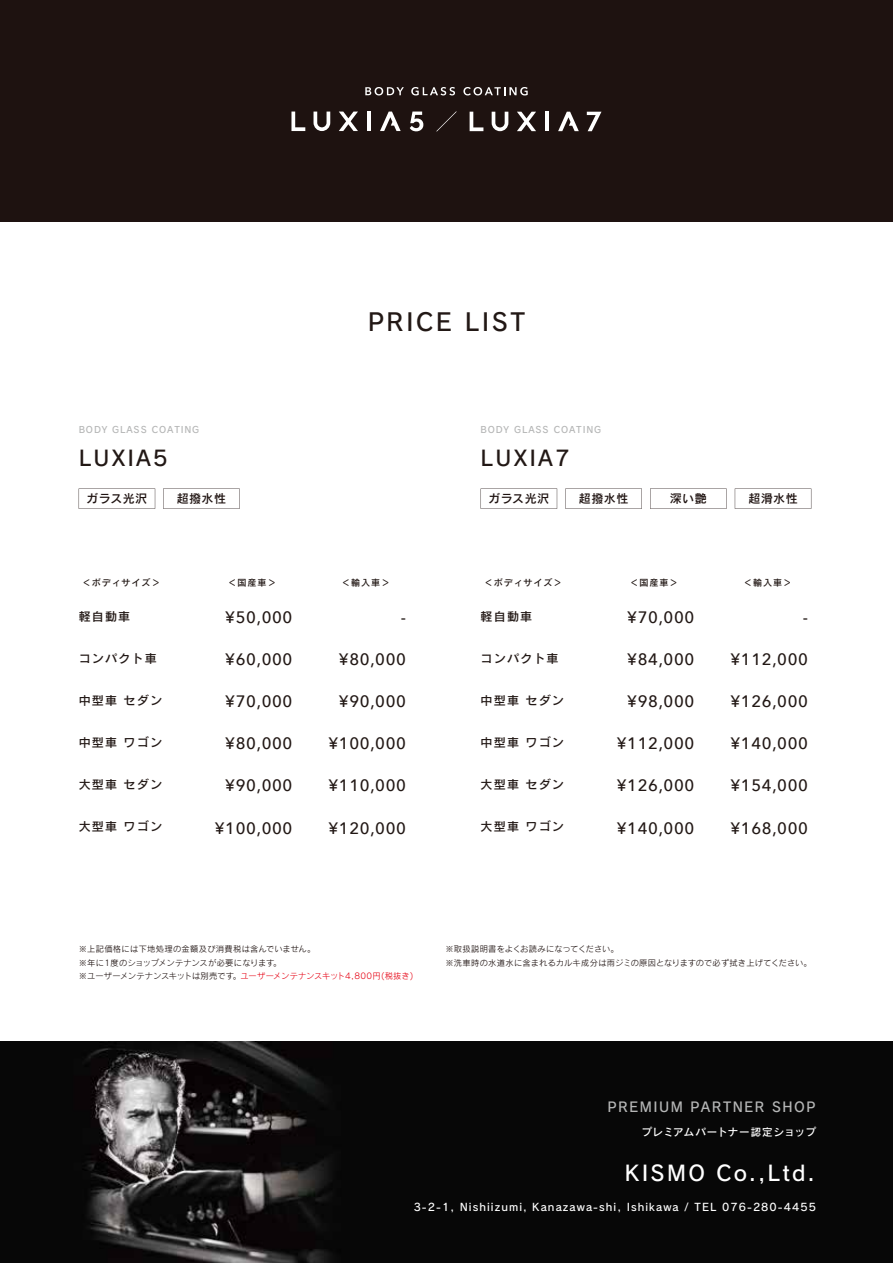
<style>
.page{position:relative;width:893px;height:1263px;background:#fff}
.page>*{position:absolute;margin:0;border:0;box-sizing:border-box;transform-origin:0 0}
.t1{font:24px "Rodin Pro DB";letter-spacing:.1em;color:#221815}
.t2{font:21px "Rodin Pro DB";letter-spacing:.1em;color:#fff}
.t3{font:21px "Rodin Pro DB";letter-spacing:.1em;color:#221815}
.t4{font:500 16.5px "Avenir Next";letter-spacing:.04em;color:#221815}
.t5{font:13.5px "Rodin Pro DB";letter-spacing:-.18em;color:#b5b6b6}
.t6{font:12px "Rodin Pro DB";letter-spacing:.1em;color:#221815}
.t7{font:12px "Rodin Pro DB";letter-spacing:.04em;color:#1e1210}
.t8{font:10.5px "Rodin Pro DB";letter-spacing:.1em;color:#fff}
.t9{font:10.5px "Rodin Pro DB";letter-spacing:.04em;color:#fff}
.t10{font:9px "Rodin Pro DB";letter-spacing:.1em;color:#221815}
.t11{font:9px "Rodin Pro DB";letter-spacing:.1em;color:#b5b6b6}
.t12{font:8.25px/13.5px "Rodin Pro M";letter-spacing:.02em;color:#1e1210}
.s1{color:#e60012}
</style>
<div class="page">
<div style="left:0;top:0;width:893px;height:221px;background:#1e1210"></div>
<img style="left:0;top:1042px;width:893px;height:221px">
<svg style="left:79px;top:488px;width:76px;height:21px"></svg>
<svg style="left:163px;top:488px;width:77px;height:21px"></svg>
<svg style="left:481px;top:488px;width:76px;height:21px"></svg>
<svg style="left:565px;top:488px;width:77px;height:21px"></svg>
<svg style="left:650px;top:488px;width:77px;height:21px"></svg>
<svg style="left:735px;top:488px;width:76px;height:21px"></svg>
<svg style="left:365px;top:87px;width:39px;height:8px"></svg>
<svg style="left:411px;top:87px;width:44px;height:8px"></svg>
<svg style="left:463px;top:87px;width:65px;height:8px"></svg>
<svg style="left:313px;top:112px;width:17px;height:19px"></svg>
<hr style="left:367px;top:112px;width:4px;height:19px;background:#fff">
<svg style="left:291px;top:112px;width:14px;height:19px"></svg>
<svg style="left:380px;top:112px;width:21px;height:19px"></svg>
<svg style="left:339px;top:112px;width:19px;height:19px"></svg>
<svg style="left:410px;top:112px;width:13px;height:19px"></svg>
<svg style="left:492px;top:112px;width:16px;height:19px"></svg>
<hr style="left:545px;top:112px;width:4px;height:19px;background:#fff">
<svg style="left:470px;top:112px;width:13px;height:19px"></svg>
<svg style="left:558px;top:112px;width:21px;height:19px"></svg>
<svg style="left:517px;top:112px;width:19px;height:19px"></svg>
<svg style="left:587px;top:112px;width:14px;height:19px"></svg>
<svg style="left:436px;top:111px;width:21px;height:21px"></svg>
<p class="t11" style="left:79px;top:423px;width:122px">BODY GLASS COATING</p>
<p class="t3" style="left:79px;top:444px;width:90px">LUXIA5</p>
<h1 class="t1" style="left:368px;top:306px;width:159px">PRICE LIST</h1>
<p class="t11" style="left:481px;top:423px;width:122px">BODY GLASS COATING</p>
<p class="t3" style="left:481px;top:444px;width:90px">LUXIA7</p>
<p class="t7" style="left:86px;top:491px;width:63px">ガラス光沢</p>
<p class="t7" style="left:177px;top:491px;width:51px">超撥水性</p>
<p class="t7" style="left:488px;top:491px;width:63px">ガラス光沢</p>
<p class="t7" style="left:579px;top:491px;width:51px">超撥水性</p>
<p class="t7" style="left:670px;top:491px;width:38px">深い艶</p>
<p class="t7" style="left:748px;top:491px;width:51px">超滑水性</p>
<p class="t10" style="left:82px;top:577px;width:80px">＜ボディサイズ＞</p>
<p class="t10" style="left:228px;top:577px;width:50px">＜国産車＞</p>
<p class="t10" style="left:341px;top:577px;width:50px">＜輸入車＞</p>
<p class="t6" style="left:79px;top:609px;width:53px">軽自動車</p>
<p class="t4" style="left:225px;top:603px;width:69px">¥50,000</p>
<p class="t4" style="left:401px;top:603px;width:7px">-</p>
<p class="t6" style="left:79px;top:651px;width:79px">コンパクト車</p>
<p class="t4" style="left:225px;top:645px;width:69px">¥60,000</p>
<p class="t4" style="left:339px;top:645px;width:69px">¥80,000</p>
<p class="t6" style="left:79px;top:693px;width:85px">中型車 セダン</p>
<p class="t4" style="left:225px;top:687px;width:69px">¥70,000</p>
<p class="t4" style="left:339px;top:687px;width:69px">¥90,000</p>
<p class="t6" style="left:79px;top:735px;width:85px">中型車 ワゴン</p>
<p class="t4" style="left:225px;top:730px;width:69px">¥80,000</p>
<p class="t4" style="left:328px;top:730px;width:79px">¥100,000</p>
<p class="t6" style="left:79px;top:777px;width:85px">大型車 セダン</p>
<p class="t4" style="left:225px;top:772px;width:69px">¥90,000</p>
<p class="t4" style="left:328px;top:772px;width:79px">¥110,000</p>
<p class="t6" style="left:79px;top:819px;width:85px">大型車 ワゴン</p>
<p class="t4" style="left:215px;top:814px;width:79px">¥100,000</p>
<p class="t4" style="left:328px;top:814px;width:79px">¥120,000</p>
<p class="t10" style="left:484px;top:577px;width:80px">＜ボディサイズ＞</p>
<p class="t10" style="left:630px;top:577px;width:50px">＜国産車＞</p>
<p class="t10" style="left:743px;top:577px;width:50px">＜輸入車＞</p>
<p class="t6" style="left:481px;top:609px;width:53px">軽自動車</p>
<p class="t4" style="left:627px;top:603px;width:69px">¥70,000</p>
<p class="t4" style="left:803px;top:603px;width:7px">-</p>
<p class="t6" style="left:481px;top:651px;width:79px">コンパクト車</p>
<p class="t4" style="left:627px;top:645px;width:69px">¥84,000</p>
<p class="t4" style="left:730px;top:645px;width:79px">¥112,000</p>
<p class="t6" style="left:481px;top:693px;width:85px">中型車 セダン</p>
<p class="t4" style="left:627px;top:687px;width:69px">¥98,000</p>
<p class="t4" style="left:730px;top:687px;width:79px">¥126,000</p>
<p class="t6" style="left:481px;top:735px;width:85px">中型車 ワゴン</p>
<p class="t4" style="left:617px;top:730px;width:79px">¥112,000</p>
<p class="t4" style="left:730px;top:730px;width:79px">¥140,000</p>
<p class="t6" style="left:481px;top:777px;width:85px">大型車 セダン</p>
<p class="t4" style="left:617px;top:772px;width:79px">¥126,000</p>
<p class="t4" style="left:730px;top:772px;width:79px">¥154,000</p>
<p class="t6" style="left:481px;top:819px;width:85px">大型車 ワゴン</p>
<p class="t4" style="left:617px;top:814px;width:79px">¥140,000</p>
<p class="t4" style="left:730px;top:814px;width:79px">¥168,000</p>
<p class="t12" style="left:79px;top:942px;width:336px">※上記価格には下地処理の金額及び消費税は含んでいません。<br>※年に1度のショップメンテナンスが必要になります。<br>※ユーザーメンテナンスキットは別売です。<span class="s1">ユーザーメンテナンスキット4,800円(税抜き)</span></p>
<p class="t12" style="left:445px;top:942px;width:368px">※取扱説明書をよくお読みになってください。<br>※洗車時の水道水に含まれるカルキ成分は雨ジミの原因となりますので必ず拭き上げてください。</p>
<p class="t5" style="left:607px;top:1098px;width:211px">PＲＥＭＩＵＭ ＰＡＲＴＮＥR ＳＨＯＰ</p>
<p class="t9" style="left:641px;top:1125px;width:176px">プレミアムパートナー認定ショップ</p>
<p class="t2" style="left:625px;top:1159px;width:191px">KISMO Co.,Ltd.</p>
<p class="t8" style="left:414px;top:1200px;width:404px">3-2-1, Nishiizumi, Kanazawa-shi, Ishikawa / TEL 076-280-4455</p>
</div>
